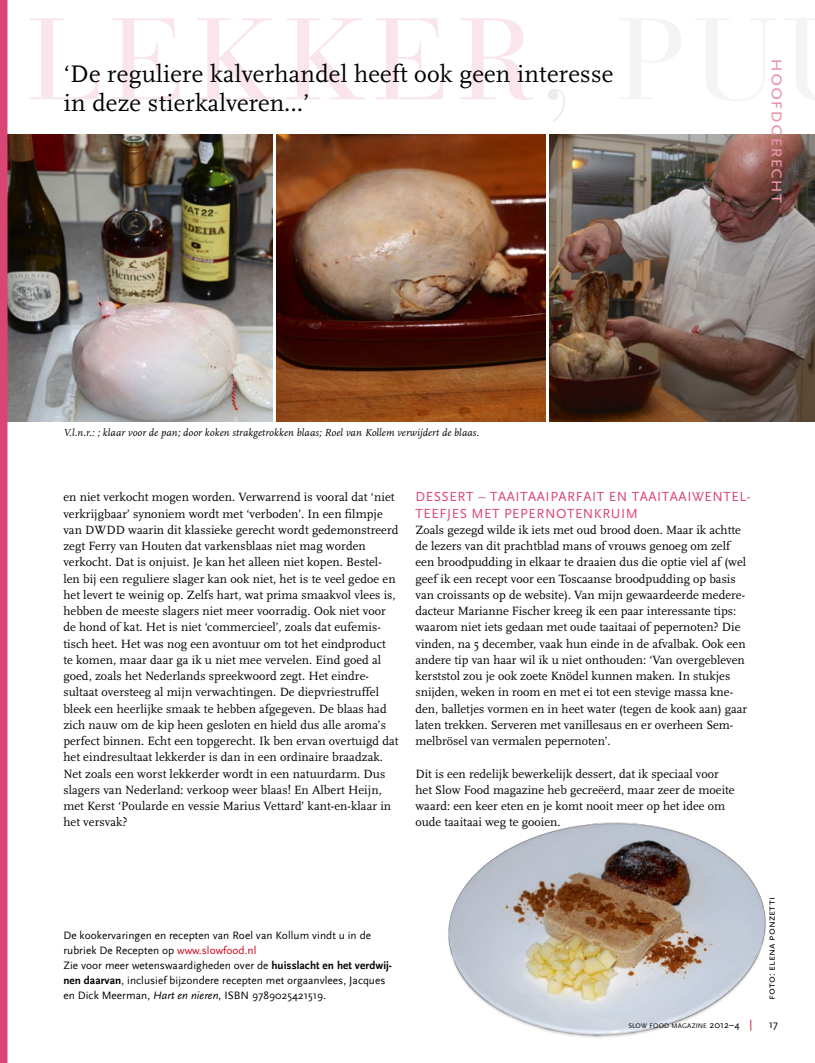
<style>
.page{position:relative;width:815px;height:1063px;background:#fff}
.page>*{position:absolute;margin:0;border:0;box-sizing:border-box;transform-origin:0 0}
.t1{font:25px/28.8px "Scala";letter-spacing:.01em;color:#000}
.t2{font:20.62px "Scala Sans Caps";letter-spacing:.025em;color:#e894a9}
.t3{font:13.75px/16.2px "Scala Sans Caps";letter-spacing:.04em;color:#da4673}
.t4{font:12.5px/16.2px "Scala";letter-spacing:.005em;color:#000}
.t5{font:11.25px/15px "Scala Sans";letter-spacing:.005em;color:#000}
.t6{font:italic 10.62px "Scala";letter-spacing:.01em;color:#000}
.t7{font:10.62px "Scala Sans Caps";letter-spacing:.005em;color:#000}
.t8{font:7px "Scala Sans";letter-spacing:.005em;color:#000}
.s1{color:#cf0016}
.s2{font-weight:700}
.s3{font-style:italic}
.s4{font-size:10px}
.s5{font-size:11.25px;color:#cf0016}
</style>
<div class="page">
<svg style="left:30px;top:18px;width:503px;height:82px"></svg>
<svg style="left:619px;top:19px;width:196px;height:82px"></svg>
<img style="left:276px;top:135px;width:270px;height:287px">
<img style="left:8px;top:135px;width:265px;height:287px">
<img style="left:549px;top:135px;width:266px;height:287px">
<img style="left:448px;top:822px;width:318px;height:216px">
<div style="left:0;top:0;width:8px;height:1063px;background:#da4673"></div>
<h1 class="t1" style="left:64px;top:60px;width:551px">‘De reguliere kalverhandel heeft ook geen interesse in deze stierkalveren…’</h1>
<h2 class="t2" style="left:790px;top:58px;width:147px;rotate:90deg">HOOFDGERECHT</h2>
<p class="t6" style="left:63px;top:427px;width:417px">V.l.n.r.: ; klaar voor de pan; door koken strakgetrokken blaas; Roel van Kollem verwijdert de blaas.</p>
<p class="t4" style="left:63px;top:489px;width:337px">en niet verkocht mogen worden. Verwarrend is vooral dat ‘niet verkrijgbaar’ synoniem wordt met ‘verboden’. In een filmpje van DWDD waarin dit klassieke gerecht wordt gedemonstreerd zegt Ferry van Houten dat varkensblaas niet mag worden verkocht. Dat is onjuist. Je kan het alleen niet kopen. Bestel&shy;len bij een reguliere slager kan ook niet, het is te veel gedoe en het levert te weinig op. Zelfs hart, wat prima smaakvol vlees is, hebben de meeste slagers niet meer voorradig. Ook niet voor de hond of kat. Het is niet ‘commercieel’, zoals dat eufemis&shy;tisch heet. Het was nog een avontuur om tot het eindproduct te komen, maar daar ga ik u niet mee vervelen. Eind goed al goed, zoals het Nederlands spreekwoord zegt. Het eindre&shy;sultaat oversteeg al mijn verwachtingen. De diepvriestruffel bleek een heerlijke smaak te hebben afgegeven. De blaas had zich nauw om de kip heen gesloten en hield dus alle aroma’s perfect binnen. Echt een topgerecht. Ik ben ervan overtuigd dat het eindresultaat lekkerder is dan in een ordinaire braadzak.<br>Net zoals een worst lekkerder wordt in een natuurdarm. Dus slagers van Nederland: verkoop weer blaas! En Albert Heijn, met Kerst ‘Poularde en vessie Marius Vettard’ kant-en-klaar in het versvak?</p>
<p class="t3" style="left:415px;top:489px;width:337px">D ESSERT – TAAITAAIPARFAIT EN TAAITAAIWENTEL-<br>TEEFJES MET PEPERNOTENKRU IM</p>
<p class="t4" style="left:415px;top:522px;width:333px">Zoals gezegd wilde ik iets met oud brood doen. Maar ik achtte de lezers van dit prachtblad mans of vrouws genoeg om zelf een broodpudding in elkaar te draaien dus die optie viel af (wel geef ik een recept voor een Toscaanse broodpudding op basis van croissants op de website). Van mijn gewaardeerde medere&shy;dacteur Marianne Fischer kreeg ik een paar interessante tips: waarom niet iets gedaan met oude taaitaai of pepernoten? Die vinden, na 5 december, vaak hun einde in de afvalbak. Ook een andere tip van haar wil ik u niet onthouden: ‘Van overgebleven kerststol zou je ook zoete Knödel kunnen maken. In stukjes snijden, weken in room en met ei tot een stevige massa kne&shy;den, balletjes vormen en in heet water (tegen de kook aan) gaar laten trekken. Serveren met vanillesaus en er overheen Sem&shy;melbrösel van vermalen pepernoten’.</p>
<p class="t4" style="left:415px;top:766px;width:321px">Dit is een redelijk bewerkelijk dessert, dat ik speciaal voor het Slow Food magazine heb gecreëerd, maar zeer de moeite waard: een keer eten en je komt nooit meer op het idee om oude taaitaai weg te gooien.</p>
<p class="t5" style="left:63px;top:928px;width:330px">De kookervaringen en recepten van Roel van Kollum vindt u in de rubriek De Recepten op <span class="s1">www.slowfood.nl<br></span>Zie voor meer wetenswaardigheden over de <span class="s2">huisslacht en het verdwij&shy;nen daarvan</span>, inclusief bijzondere recepten met orgaanvlees, Jacques en Dick Meerman, <span class="s3">Hart en nieren</span>, ISBN 9789025421519.</p>
<p class="t7" style="left:766px;top:1000px;width:105px;rotate:-90deg">FOTO: ELENA PONZETTI</p>
<p class="t8" style="left:628px;top:1022px;width:125px">SLOW FOOD MAGAZINE <span class="s4">2012–4</span> <span class="s5">|</span></p>
<p class="t5" style="left:769px;top:1017px;width:11px">17</p>
</div>
